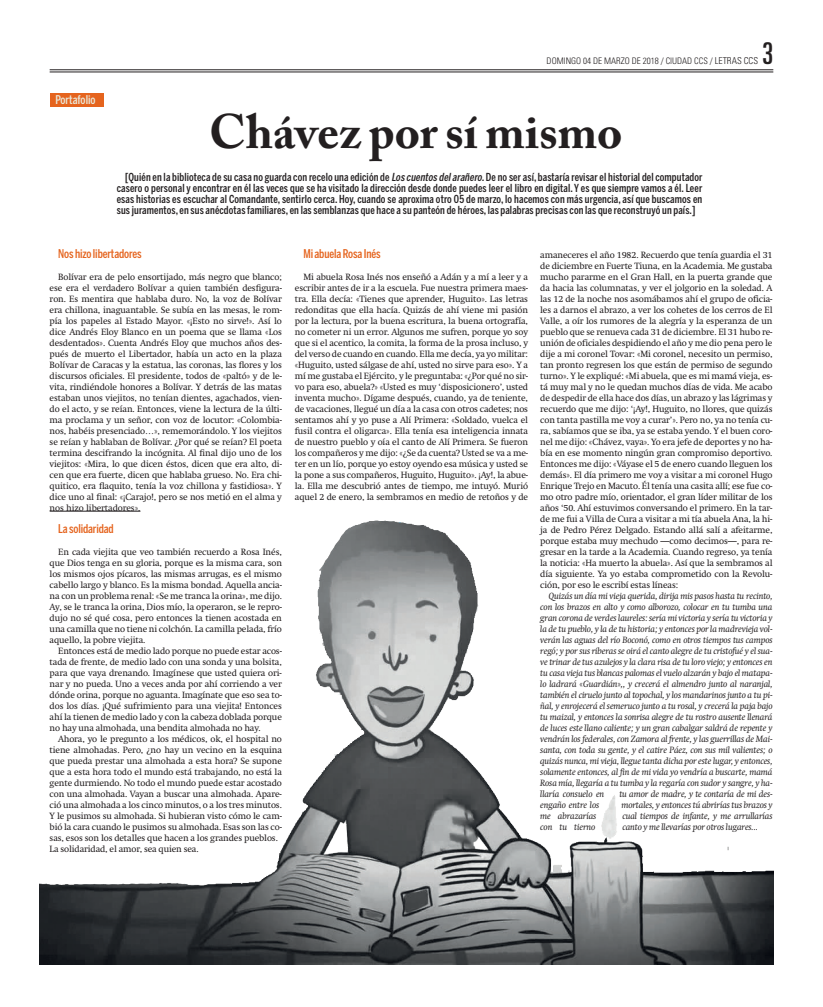
<style>
.page{position:relative;width:823px;height:1007px;background:#fff}
.page>*{position:absolute;margin:0;border:0;box-sizing:border-box;transform-origin:0 0}
.t1{font:700 48px "Adobe Caslon Pro";color:#231f20}
.t2{font:ultra-condensed 30px "Univers LT Std";color:#231f20}
.t3{font:500 12px "Benton Sans Comp";letter-spacing:-.01em;color:#e5641e}
.t4{font:500 12px "Benton Sans Comp";color:#eae9da}
.t5{font:500 11px/11px "Benton Sans Comp";letter-spacing:.01em;color:#231f20;text-align:justify}
.t6{font:9px/11px "Swift";letter-spacing:-.01em;color:#231f20;text-align:justify}
.t7{font:italic 9px/11px "Swift";letter-spacing:-.01em;color:#231f20;text-align:justify}
.t8{font:300 condensed 9px "Univers LT Std";color:#231f20}
.s1{font-size:9.5px}
.s2{font-style:italic}
.s3{font-style:normal}
</style>
<div class="page">
<hr style="left:50px;top:72px;width:722px;height:1px;background:#231f20">
<hr style="left:50px;top:70px;width:722px;height:1px;background:#231f20">
<img style="left:39px;top:510px;width:733px;height:454px">
<div style="left:50px;top:93px;width:53px;height:13px;background:#e5641e"></div>
<h3 class="t4" style="left:55px;top:92px;width:42px">Portafolio</h3>
<h2 class="t2" style="left:761px;top:37px;width:13px">3</h2>
<p class="t8" style="left:546px;top:56px;width:213px">DOMINGO 04 DE MARZO DE 2018 / CIUDAD CCS / <span class="s1">LETRAS CCS</span></p>
<h1 class="t1" style="left:209px;top:103px;width:414px">Chávez por sí mismo</h1>
<p class="t5" style="left:117px;top:171px;width:587px;text-indent:9px">[Quién en la biblioteca de su casa no guarda con recelo una edición de <span class="s2">Los cuentos delarañero.</span>De no ser así, bastaría revisar el historial del computador casero o personal y encontrar en él las veces que se ha visitado la dirección desde donde puedes leer el libro en digital. Y es que siempre vamos a él. Leer esas historias es escuchar al Comandante, sentirlo cerca. Hoy, cuando se aproxima otro 05 de marzo, lo hacemos con más urgencia, así que buscamos en sus juramentos, en sus anécdotas familiares, en las semblanzas que hace a su panteón de héroes, las palabras precisas con las que reconstruyó un país.]</p>
<h3 class="t3" style="left:58px;top:246px;width:85px">Nos hizo libertadores</h3>
<p class="t6" style="left:50px;top:271px;width:234px;text-indent:9px">Bolívar era de pelo ensortijado, más negro que blanco; ese era el verdadero Bolívar a quien también desfigura&shy;ron. Es mentira que hablaba duro. No, la voz de Bolívar era chillona, inaguantable. Se subía en las mesas, le rom&shy;pía los papeles al Estado Mayor. «¡Esto no sirve!». Así lo dice Andrés Eloy Blanco en un poema que se llama «Los desdentados». Cuenta Andrés Eloy que muchos años des&shy;pués de muerto el Libertador, había un acto en la plaza Bolívar de Caracas y la estatua, las coronas, las flores y los discursos oficiales. El presidente, todos de «paltó» y de le&shy;vita, rindiéndole honores a Bolívar. Y detrás de las matas estaban unos viejitos, no tenían dientes, agachados, vien&shy;do el acto, y se reían. Entonces, viene la lectura de la últi&shy;ma proclama y un señor, con voz de locutor: «Colombia&shy;nos, habéis presenciado…», rememorándolo. Y los viejitos se reían y hablaban de Bolívar. ¿Por qué se reían? El poeta termina descifrando la incógnita. Al final dijo uno de los viejitos: «Mira, lo que dicen éstos, dicen que era alto, di&shy;cen que era fuerte, dicen que hablaba grueso. No. Era chi&shy;quitico, era flaquito, tenía la voz chillona y fastidiosa». Y dice uno al final: «¡Carajo!, pero se nos metió en el alma y nos hizo libertadores».</p>
<h3 class="t3" style="left:58px;top:521px;width:57px">La solidaridad</h3>
<p class="t6" style="left:50px;top:546px;width:234px;text-indent:9px">En cada viejita que veo también recuerdo a Rosa Inés, que Dios tenga en su gloria, porque es la misma cara, son los mismos ojos pícaros, las mismas arrugas, es el mismo cabello largo y blanco. Es la misma bondad. Aquella ancia&shy;na con un problema renal: «Se me tranca la orina», me dijo.<br>Ay, se le tranca la orina, Dios mío, la operaron, se le repro&shy;dujo no sé qué cosa, pero entonces la tienen acostada en una camilla que no tiene ni colchón. La camilla pelada, frío aquello, la pobre viejita.</p>
<p class="t6" style="left:50px;top:645px;width:234px;text-indent:9px">Entonces está de medio lado porque no puede estar acos&shy;tada de frente, de medio lado con una sonda y una bolsita, para que vaya drenando. Imagínese que usted quiera ori&shy;nar y no pueda. Uno a veces anda por ahí corriendo a ver dónde orina, porque no aguanta. Imagínate que eso sea to&shy;dos los días. ¡Qué sufrimiento para una viejita! Entonces ahí la tienen de medio lado y con la cabeza doblada porque no hay una almohada, una bendita almohada no hay.</p>
<p class="t6" style="left:50px;top:733px;width:234px;text-align:left;text-indent:9px">Ahora, yo le pregunto a los médicos, ok, el hospital no tiene almohadas. Pero, ¿no hay un vecino en la esquina que pueda prestar una almohada a esta hora? Se supone que a esta hora todo el mundo está trabajando, no está la gente durmiendo. No todo el mundo puede estar acostado con una almohada. Vayan a buscar una almohada. Apare&shy;ció una almohada a los cinco minutos, o a los tres minutos.<br>Y le pusimos su almohada. Si hubieran visto cómo le cam&shy;bió la cara cuando le pusimos su almohada. Esas son las co&shy;sas, esos son los detalles que hacen a los grandes pueblos.<br>La solidaridad, el amor, sea quien sea.</p>
<h3 class="t3" style="left:303px;top:246px;width:79px">Mi abuela Rosa Inés</h3>
<p class="t6" style="left:295px;top:271px;width:234px;text-indent:9px">Mi abuela Rosa Inés nos enseñó a Adán y a mí a leer y a escribir antes de ir a la escuela. Fue nuestra primera maes&shy;tra. Ella decía: «Tienes que aprender, Huguito». Las letras redonditas que ella hacía. Quizás de ahí viene mi pasión por la lectura, por la buena escritura, la buena ortografía, no cometer ni un error. Algunos me sufren, porque yo soy que si el acentico, la comita, la forma de la prosa incluso, y del verso de cuando en cuando. Ella me decía, ya yo militar: «Huguito, usted sálgase de ahí, usted no sirve para eso». Y a mí me gustaba el Ejército, y le preguntaba: «¿Por qué no sir&shy;vo para eso, abuela?» «Usted es muy ‘disposicionero’, usted inventa mucho». Dígame después, cuando, ya de teniente, de vacaciones, llegué un día a la casa con otros cadetes; nos sentamos ahí y yo puse a Alí Primera: «Soldado, vuelca el fusil contra el oligarca». Ella tenía esa inteligencia innata de nuestro pueblo y oía el canto de Alí Primera. Se fueron los compañeros y me dijo: «¿Se da cuenta? Usted se va a me&shy;ter en un lío, porque yo estoy oyendo esa música y usted se la pone a sus compañeros, Huguito, Huguito». ¡Ay!, la abue&shy;la. Ella me descubrió antes de tiempo, me intuyó. Murió aquel 2 de enero, la sembramos en medio de retoños y de</p>
<p class="t6" style="left:540px;top:249px;width:234px">amaneceres el año 1982. Recuerdo que tenía guardia el 31 de diciembre en Fuerte Tiuna, en la Academia. Me gustaba mucho pararme en el Gran Hall, en la puerta grande que da hacia las columnatas, y ver el jolgorio en la soledad. A las 12 de la noche nos asomábamos ahí el grupo de oficia&shy;les a darnos el abrazo, a ver los cohetes de los cerros de El Valle, a oír los rumores de la alegría y la esperanza de un pueblo que se renueva cada 31 de diciembre. El 31 hubo re&shy;unión de oficiales despidiendo el año y me dio pena pero le dije a mi coronel Tovar: «Mi coronel, necesito un permiso, tan pronto regresen los que están de permiso de segundo turno». Y le expliqué: «Mi abuela, que es mi mamá vieja, es&shy;tá muy mal y no le quedan muchos días de vida. Me acabo de despedir de ella hace dos días, un abrazo y las lágrimas y recuerdo que me dijo: ‘¡Ay!, Huguito, no llores, que quizás con tanta pastilla me voy a curar’». Pero no, ya no tenía cu&shy;ra, sabíamos que se iba, ya se estaba yendo. Y el buen coro&shy;nel me dijo: «Chávez, vaya». Yo era jefe de deportes y no ha&shy;bía en ese momento ningún gran compromiso deportivo.<br>Entonces me dijo: «Váyase el 5 de enero cuando lleguen los demás». El día primero me voy a visitar a mi coronel Hugo Enrique Trejo en Macuto. Él tenía una casita allí; ese fue co&shy;mo otro padre mío, orientador, el gran líder militar de los años ‘50. Ahí estuvimos conversando el primero. En la tar&shy;de me fui a Villa de Cura a visitar a mi tía abuela Ana, la hi&shy;ja de Pedro Pérez Delgado. Estando allá salí a afeitarme, porque estaba muy mechudo —como decimos—, para re&shy;gresar en la tarde a la Academia. Cuando regreso, ya tenía la noticia: «Ha muerto la abuela». Así que la sembramos al día siguiente. Ya yo estaba comprometido con la Revolu&shy;ción, por eso le escribí estas líneas:</p>
<p class="t7" style="left:540px;top:590px;width:234px;text-indent:9px">Quizás un día mi vieja querida, dirija mis pasos hasta tu recinto, con los brazos en alto y como alborozo, colocar en tu tumba una gran corona de verdes laureles: sería mi victoria y sería tu victoria y la de tu pueblo, y la de tu historia; y entonces por la madrevieja vol&shy;verán las aguas del río Boconó, como en otros tiempos tus campos regó; y por sus riberas se oirá el canto alegre de tu cristofué y el sua&shy;ve trinar de tus azulejos y la clara risa de tu loro viejo; y entonces en tu casa vieja tus blancas palomas el vuelo alzarán y bajo el matapa&shy;lo ladrará <span class="s3">«</span>Guardián<span class="s3">»</span>,, y crecerá el almendro junto al naranjal, también el ciruelo junto al topochal, y los mandarinos junto a tu pi&shy;ñal, y enrojecerá el semeruco junto a tu rosal, y crecerá la paja bajo tu maizal, y entonces la sonrisa alegre de tu rostro ausente llenará de luces este llano caliente; y un gran cabalgar saldrá de repente y vendrán los federales, con Zamora al frente, y las guerrillas de Mai&shy;santa, con toda su gente, y el catire Páez, con sus mil valientes; o quizás nunca, mi vieja, llegue tanta dicha por este lugar, y entonces, solamente entonces, al fin de mi vida yo vendría a buscarte, mamá Rosa mía, llegaría a tu tumba y la regaría con sudor y sangre, y ha&shy;llaría consuelo en</p>
<p class="t7" style="left:619px;top:788px;width:155px">tu amor de madre, y te contaría de mi des-</p>
<p class="t7" style="left:540px;top:799px;width:60px">engaño entre los</p>
<p class="t7" style="left:621px;top:799px;width:153px">mortales, y entonces tú abrirías tus brazos y</p>
<p class="t7" style="left:540px;top:810px;width:57px">me abrazarías</p>
<p class="t7" style="left:622px;top:810px;width:152px">cual tiempos de infante, y me arrullarías</p>
<p class="t7" style="left:540px;top:821px;width:57px">con tu tierno</p>
<p class="t7" style="left:622px;top:821px;width:137px">canto y me llevarías por otros lugares...</p>
</div>
